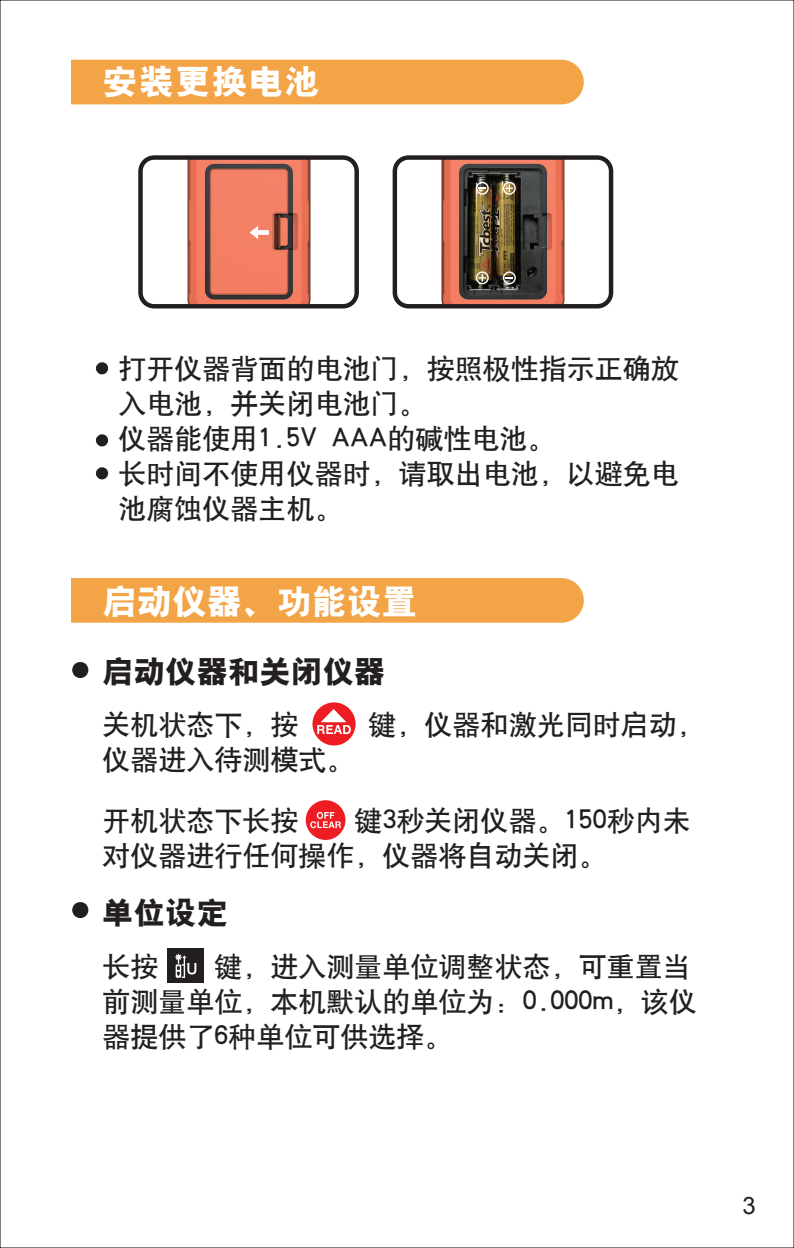
<style>
.page{position:relative;width:794px;height:1248px;background:#fff}
.page>*{position:absolute;margin:0;border:0;box-sizing:border-box;transform-origin:0 0}
.t1{font:35.2px "H Yb 9 gj";color:#fff}
.t2{font:31.6px "H Yb 9 gj";color:#231f20}
.t3{font:28px/35.2px "H Yb 1 gj";color:#231f20}
.t4{font:24px "Arial";color:#231f20}
</style>
<div class="page">
<div style="left:71px;top:60px;width:513px;height:44px;background:#f3a447"></div>
<div style="left:71px;top:578px;width:513px;height:44px;background:#f3a447"></div>
<svg style="left:72px;top:662px;width:16px;height:16px"></svg>
<svg style="left:72px;top:902px;width:16px;height:16px"></svg>
<svg style="left:96px;top:362px;width:12px;height:12px"></svg>
<svg style="left:96px;top:434px;width:12px;height:12px"></svg>
<svg style="left:96px;top:467px;width:12px;height:12px"></svg>
<img style="left:187px;top:160px;width:123px;height:143px">
<svg style="left:250px;top:226px;width:19px;height:13px"></svg>
<div style="left:138px;top:155px;width:221px;height:153px;border:4px solid #231f20;border-radius:14px"></div>
<img style="left:441px;top:160px;width:123px;height:143px">
<svg style="left:503px;top:271px;width:13px;height:13px"></svg>
<svg style="left:503px;top:182px;width:13px;height:13px"></svg>
<svg style="left:476px;top:182px;width:13px;height:13px"></svg>
<svg style="left:476px;top:271px;width:13px;height:13px"></svg>
<div style="left:392px;top:155px;width:221px;height:153px;border:4px solid #231f20;border-radius:14px"></div>
<div style="left:312px;top:702px;width:43px;height:43px;background:#ee1d23;border-radius:50%"></div>
<svg style="left:317px;top:709px;width:34px;height:25px"></svg>
<div style="left:167px;top:948px;width:36px;height:34px;background:#231f20"></div>
<svg style="left:175px;top:954px;width:21px;height:23px"></svg>
<div style="left:306px;top:800px;width:39px;height:39px;background:#ee1d23;border-radius:50%"></div>
<svg style="left:310px;top:812px;width:31px;height:16px"></svg>
<p class="t1" style="left:102px;top:64px;width:219px">安装更换电池</p>
<p class="t3" style="left:119px;top:351px;width:562px">打开仪器背面的电池门，按照极性指示正确放入电池，并关闭电池门。<br>仪器能使用1.5V AAA的碱性电池。<br>长时间不使用仪器时，请取出电池，以避免电池腐蚀仪器主机。</p>
<p class="t1" style="left:102px;top:584px;width:317px">启动仪器、功能设置</p>
<p class="t2" style="left:102px;top:655px;width:285px">启动仪器和关闭仪器</p>
<p class="t3" style="left:102px;top:707px;width:198px">关机状态下，按</p>
<p class="t3" style="left:368px;top:707px;width:338px">键，仪器和激光同时启动，</p>
<p class="t3" style="left:102px;top:729px;width:254px;line-height:60.4px">仪器进入待测模式。开机状态下长按</p>
<p class="t3" style="left:102px;top:802px;width:590px;text-indent:252px">键3秒关闭仪器。150秒内未对仪器进行任何操作，仪器将自动关闭。</p>
<p class="t2" style="left:102px;top:897px;width:128px">单位设定</p>
<p class="t3" style="left:102px;top:948px;width:58px">长按</p>
<p class="t3" style="left:102px;top:948px;width:596px;text-indent:112px">键，进入测量单位调整状态，可重置当前测量单位，本机默认的单位为：0.000m，该仪器提供了6种单位可供选择。</p>
<p class="t4" style="left:742px;top:1189px;width:15px">3</p>
</div>
